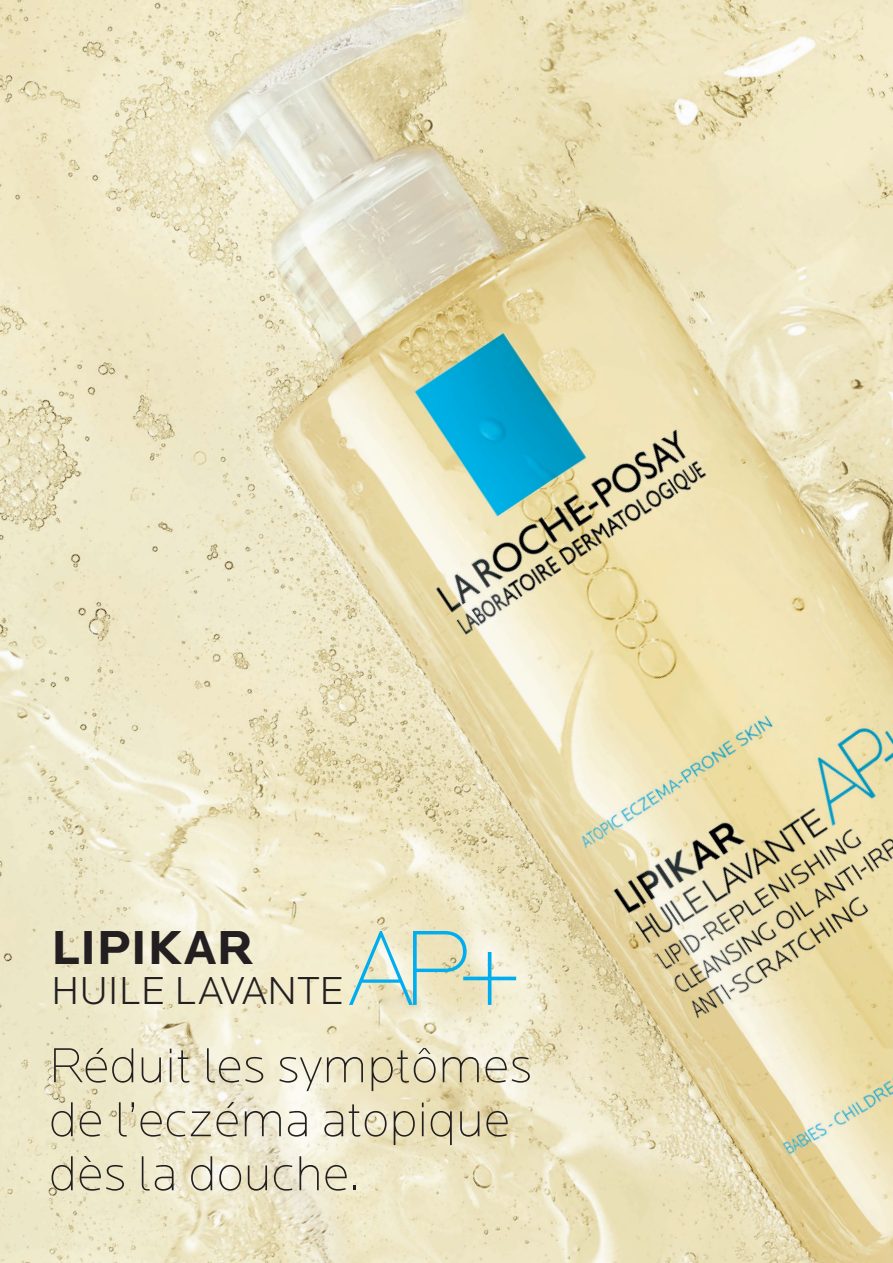
<style>
.page{position:relative;width:893px;height:1263px;background:#fff}
.page>*{position:absolute;margin:0;border:0;box-sizing:border-box;transform-origin:0 0}
.t1{font:200 111px "Locator";color:#00aeef}
.t2{font:200 51px/54px "Locator";color:#231f20}
.t3{font:700 49.5px "Locator";color:#231f20}
.t4{font:300 40.5px "Locator";color:#231f20}
</style>
<div class="page">
<img style="left:0;top:0;width:893px;height:1263px">
<p class="t1" style="left:347px;top:912px;width:178px">AP+</p>
<p class="t3" style="left:51px;top:919px;width:205px">LIPIKAR</p>
<p class="t4" style="left:51px;top:970px;width:295px">HUILE LAVANTE</p>
<p class="t2" style="left:49px;top:1040px;width:485px">Réduit les symptômes de l’eczéma atopique dès la douche.</p>
</div>
